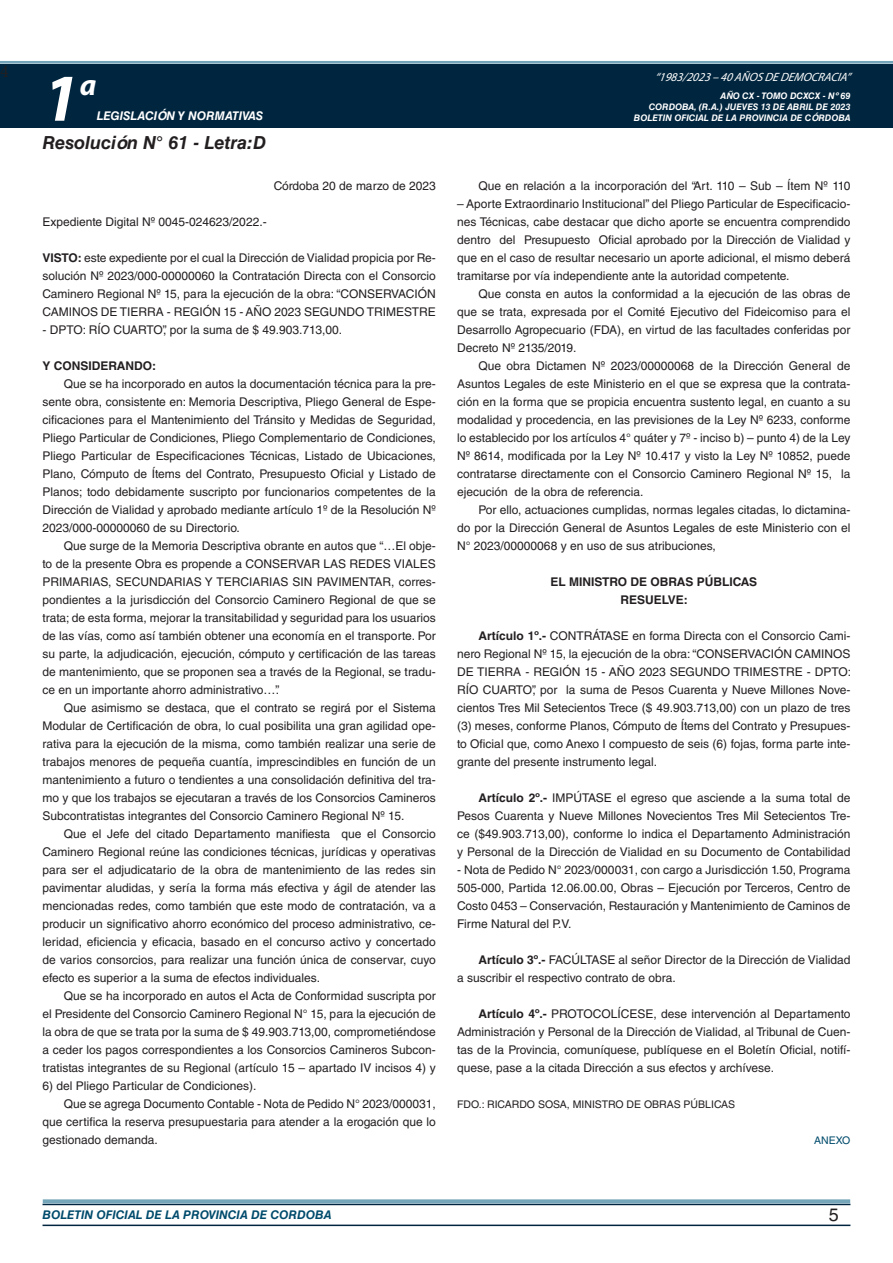
<style>
.page{position:relative;width:893px;height:1263px;background:#fff}
.page>*{position:absolute;margin:0;border:0;box-sizing:border-box;transform-origin:0 0}
.t1{font:italic 700 67.5px "Myriad Pro";color:#fff}
.t2{font:italic 700 30px "Myriad Pro";color:#fff}
.NOMBRE_DE_MINISTERIO{font:italic 700 18px "Helvetica LT Std";color:#231f20}
.t3{font:18px "Minion Pro";color:#231f20}
.t4{font:18px "Helvetica LT Std";color:#231f20}
.TEXTO_BASE{font:12px/18px "Helvetica LT Std";color:#231f20;text-align:justify}
.t5{font:italic 700 12px "Helvetica LT Std";color:#004b6c}
.RESUELVE{font:700 12px "Helvetica LT Std";color:#231f20}
.t6{font:italic 12px "Myriad Pro";color:#fff}
.t7{font:italic 700 12px "Helvetica LT Std";color:#fff}
.FECHA{font:12px "Helvetica LT Std";color:#231f20}
.TEXTO_BASE-2{font:700 12px "Helvetica LT Std";color:#231f20}
.FIRMA{font:10.5px "Helvetica LT Std";color:#231f20}
.ANEXO{font:10.5px "Helvetica LT Std";color:#004b6c}
.t8{font:italic 700 9px/10.8px "Helvetica LT Std";color:#fff;text-align:right}
.s1{font-weight:700}
</style>
<div class="page">
<div style="left:0;top:61px;width:893px;height:6px;background:#fff;opacity:.75"></div>
<div style="left:0;top:64px;width:893px;height:64px;background:#00263f"></div>
<hr style="left:43px;top:1224px;width:807px;height:2px;background:#00263f">
<div style="left:42px;top:1198px;width:809px;height:8px;background:#fff;opacity:.75"></div>
<h3 class="t3" style="left:0;top:59px;width:10px">4</h3>
<h1 class="t1" style="left:43px;top:54px;width:38px">1</h1>
<h2 class="t2" style="left:80px;top:66px;width:18px">a</h2>
<p class="t7" style="left:97px;top:109px;width:168px">LEGISLACIÓN Y NORMATIVAS</p>
<p class="NOMBRE_DE_MINISTERIO" style="left:43px;top:131px;width:225px">Resolución N° 61 - Letra:D</p>
<p class="FECHA" style="left:274px;top:179px;width:164px">Córdoba 20 de marzo de 2023</p>
<p class="TEXTO_BASE" style="left:43px;top:213px;width:226px">Expediente Digital Nº 0045-024623/2022.-</p>
<p class="TEXTO_BASE" style="left:43px;top:249px;width:395px"><span class="s1">VISTO:</span> este expediente por el cual la Dirección de Vialidad propicia por Re&shy;solución Nº 2023/000-00000060 la Contratación Directa con el Consorcio Caminero Regional Nº 15, para la ejecución de la obra: “CONSERVACIÓN CAMINOS DE TIERRA - REGIÓN 15 - AÑO 2023 SEGUNDO TRIMESTRE</p>
<p class="TEXTO_BASE" style="left:43px;top:321px;width:301px">- DPTO: RÍO CUARTO”, por la suma de $ 49.903.713,00.</p>
<p class="TEXTO_BASE-2" style="left:43px;top:358px;width:115px">Y CONSIDERANDO:</p>
<p class="TEXTO_BASE" style="left:43px;top:375px;width:395px;text-indent:21px">Que se ha incorporado en autos la documentación técnica para la pre&shy;sente obra, consistente en: Memoria Descriptiva, Pliego General de Espe&shy;cificaciones para el Mantenimiento del Tránsito y Medidas de Seguridad, Pliego Particular de Condiciones, Pliego Complementario de Condiciones, Pliego Particular de Especificaciones Técnicas, Listado de Ubicaciones, Plano, Cómputo de Ítems del Contrato, Presupuesto Oficial y Listado de Planos; todo debidamente suscripto por funcionarios competentes de la Dirección de Vialidad y aprobado mediante artículo 1º de la Resolución Nº 2023/000-00000060 de su Directorio.</p>
<p class="TEXTO_BASE" style="left:43px;top:537px;width:395px;text-indent:21px">Que surge de la Memoria Descriptiva obrante en autos que “…El obje&shy;to de la presente Obra es propende a CONSERVAR LAS REDES VIALES PRIMARIAS, SECUNDARIAS Y TERCIARIAS SIN PAVIMENTAR, corres&shy;pondientes a la jurisdicción del Consorcio Caminero Regional de que se trata; de esta forma, mejorar la transitabilidad y seguridad para los usuarios de las vías, como así también obtener una economía en el transporte. Por su parte, la adjudicación, ejecución, cómputo y certificación de las tareas de mantenimiento, que se proponen sea a través de la Regional, se tradu&shy;ce en un importante ahorro administrativo…”.</p>
<p class="TEXTO_BASE" style="left:43px;top:699px;width:395px;text-indent:21px">Que asimismo se destaca, que el contrato se regirá por el Sistema Modular de Certificación de obra, lo cual posibilita una gran agilidad ope&shy;rativa para la ejecución de la misma, como también realizar una serie de trabajos menores de pequeña cuantía, imprescindibles en función de un mantenimiento a futuro o tendientes a una consolidación definitiva del tra&shy;mo y que los trabajos se ejecutaran a través de los Consorcios Camineros Subcontratistas integrantes del Consorcio Caminero Regional Nº 15.</p>
<p class="TEXTO_BASE" style="left:43px;top:825px;width:395px;text-indent:21px">Que el Jefe del citado Departamento manifiesta que el Consorcio Caminero Regional reúne las condiciones técnicas, jurídicas y operativas para ser el adjudicatario de la obra de mantenimiento de las redes sin pavimentar aludidas, y sería la forma más efectiva y ágil de atender las mencionadas redes, como también que este modo de contratación, va a producir un significativo ahorro económico del proceso administrativo, ce&shy;leridad, eficiencia y eficacia, basado en el concurso activo y concertado de varios consorcios, para realizar una función única de conservar, cuyo efecto es superior a la suma de efectos individuales.</p>
<p class="TEXTO_BASE" style="left:43px;top:987px;width:395px;text-indent:21px">Que se ha incorporado en autos el Acta de Conformidad suscripta por el Presidente del Consorcio Caminero Regional N° 15, para la ejecución de la obra de que se trata por la suma de $ 49.903.713,00, comprometiéndose a ceder los pagos correspondientes a los Consorcios Camineros Subcon&shy;tratistas integrantes de su Regional (artículo 15 – apartado IV incisos 4) y</p>
<p class="TEXTO_BASE" style="left:43px;top:1077px;width:215px">6) del Pliego Particular de Condiciones).</p>
<p class="TEXTO_BASE" style="left:43px;top:1095px;width:395px;text-indent:21px">Que se agrega Documento Contable - Nota de Pedido N° 2023/000031, que certifica la reserva presupuestaria para atender a la erogación que lo gestionado demanda.</p>
<p class="t6" style="left:655px;top:70px;width:197px">“ 1983/2023 – 40 AÑOS DE DEMOCRACIA”</p>
<p class="t8" style="left:634px;top:91px;width:218px">AÑO CX - TOMO DCXCX - Nº 69<br>CORDOBA, (R.A.) JUEVES 13 DE ABRIL DE 2023<br>BOLETIN OFICIAL DE LA PROVINCIA DE CÓRDOBA</p>
<p class="TEXTO_BASE" style="left:478px;top:177px;width:374px">Que en relación a la incorporación del “Art. 110 – Sub – Ítem Nº 110</p>
<p class="TEXTO_BASE" style="left:457px;top:195px;width:395px">– Aporte Extraordinario Institucional” del Pliego Particular de Especificacio&shy;nes Técnicas, cabe destacar que dicho aporte se encuentra comprendido dentro del Presupuesto Oficial aprobado por la Dirección de Vialidad y que en el caso de resultar necesario un aporte adicional, el mismo deberá tramitarse por vía independiente ante la autoridad competente.</p>
<p class="TEXTO_BASE" style="left:457px;top:285px;width:395px;text-indent:21px">Que consta en autos la conformidad a la ejecución de las obras de que se trata, expresada por el Comité Ejecutivo del Fideicomiso para el Desarrollo Agropecuario (FDA), en virtud de las facultades conferidas por Decreto Nº 2135/2019.</p>
<p class="TEXTO_BASE" style="left:457px;top:357px;width:395px;text-indent:21px">Que obra Dictamen Nº 2023/00000068 de la Dirección General de Asuntos Legales de este Ministerio en el que se expresa que la contrata&shy;ción en la forma que se propicia encuentra sustento legal, en cuanto a su modalidad y procedencia, en las previsiones de la Ley Nº 6233, conforme lo establecido por los artículos 4° quáter y 7º - inciso b) – punto 4) de la Ley Nº 8614, modificada por la Ley Nº 10.417 y visto la Ley Nº 10852, puede contratarse directamente con el Consorcio Caminero Regional Nº 15, la ejecución de la obra de referencia.</p>
<p class="TEXTO_BASE" style="left:457px;top:501px;width:395px;text-indent:21px">Por ello, actuaciones cumplidas, normas legales citadas, lo dictamina&shy;do por la Dirección General de Asuntos Legales de este Ministerio con el N° 2023/00000068 y en uso de sus atribuciones,</p>
<p class="RESUELVE" style="left:550px;top:574px;width:208px">EL MINISTRO DE OBRAS PÚBLICAS</p>
<p class="RESUELVE" style="left:620px;top:592px;width:69px">RESUELVE:</p>
<p class="TEXTO_BASE" style="left:457px;top:627px;width:395px;text-indent:21px"><span class="s1">Artículo 1º.-</span> CONTRÁTASE en forma Directa con el Consorcio Cami&shy;nero Regional Nº 15, la ejecución de la obra: “CONSERVACIÓN CAMINOS DE TIERRA - REGIÓN 15 - AÑO 2023 SEGUNDO TRIMESTRE - DPTO:<br>RÍO CUARTO”, por la suma de Pesos Cuarenta y Nueve Millones Nove&shy;cientos Tres Mil Setecientos Trece ($ 49.903.713,00) con un plazo de tres (3) meses, conforme Planos, Cómputo de Ítems del Contrato y Presupues&shy;to Oficial que, como Anexo I compuesto de seis (6) fojas, forma parte inte&shy;grante del presente instrumento legal.</p>
<p class="TEXTO_BASE" style="left:457px;top:789px;width:395px;text-indent:21px"><span class="s1">Artículo 2º.-</span> IMPÚTASE el egreso que asciende a la suma total de Pesos Cuarenta y Nueve Millones Novecientos Tres Mil Setecientos Tre&shy;ce ($49.903.713,00), conforme lo indica el Departamento Administración y Personal de la Dirección de Vialidad en su Documento de Contabilidad</p>
<p class="TEXTO_BASE" style="left:457px;top:861px;width:395px">- Nota de Pedido N° 2023/000031, con cargo a Jurisdicción 1.50, Programa 505-000, Partida 12.06.00.00, Obras – Ejecución por Terceros, Centro de Costo 0453 – Conservación, Restauración y Mantenimiento de Caminos de Firme Natural del P.V.</p>
<p class="TEXTO_BASE" style="left:457px;top:951px;width:395px;text-indent:21px"><span class="s1">Artículo 3º.-</span> FACÚLTASE al señor Director de la Dirección de Vialidad a suscribir el respectivo contrato de obra.</p>
<p class="TEXTO_BASE" style="left:457px;top:1005px;width:395px;text-indent:21px"><span class="s1">Artículo 4º.-</span> PROTOCOLÍCESE, dese intervención al Departamento Administración y Personal de la Dirección de Vialidad, al Tribunal de Cuen&shy;tas de la Provincia, comuníquese, publíquese en el Boletín Oficial, notifí&shy;quese, pase a la citada Dirección a sus efectos y archívese.</p>
<p class="FIRMA" style="left:457px;top:1098px;width:279px">FDO.: RICARDO SOSA, MINISTRO DE OBRAS PÚBLICAS</p>
<p class="ANEXO" style="left:814px;top:1134px;width:38px">ANEXO</p>
<p class="t5" style="left:43px;top:1208px;width:290px">BOLETIN OFICIAL DE LA PROVINCIA DE CORDOBA</p>
<h3 class="t4" style="left:829px;top:1204px;width:12px">5</h3>
</div>
